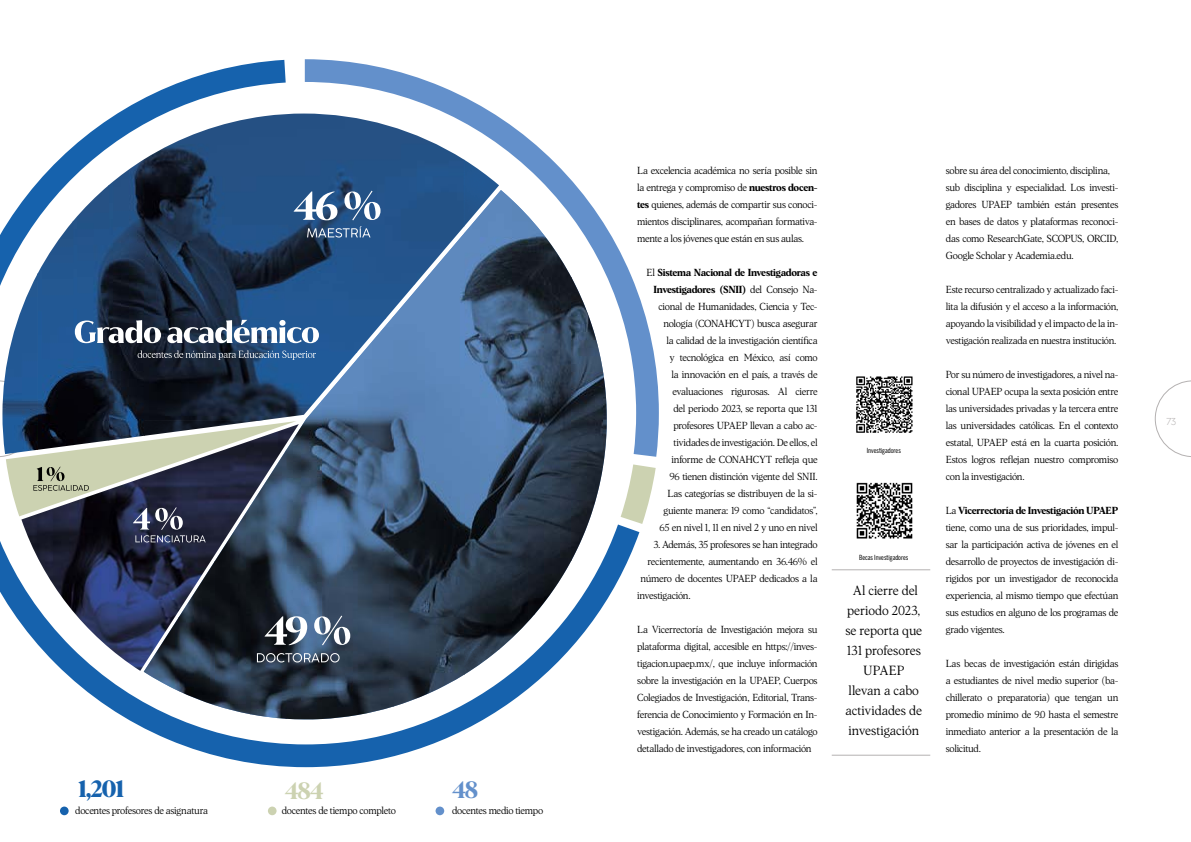
<style>
.page{position:relative;width:1191px;height:842px;background:#fff}
.page>*{position:absolute;margin:0;border:0;box-sizing:border-box;transform-origin:0 0}
.t1{font:700 23.5px "Albra";color:#1662ad}
.t2{font:700 23.5px "Albra";color:#ccd2b1}
.t3{font:700 23.5px "Albra";color:#6390cb}
.t4{font:300 13px/20px "Albra Text";letter-spacing:-.01em;color:#000;text-align:center}
.t5{font:300 10px/17px "Albra Text";letter-spacing:-.03em;color:#000;text-align:justify}
.t6{font:10px/17px "Albra Text Semi";letter-spacing:-.03em;color:#000;text-align:right}
.t7{font:10px "Coco Sharp";color:#b4b1b1}
.t8{font:extra-condensed 7px "Benton Sans";color:#000}
.s1{font-family:"Albra Text Semi";font-weight:400}
.s2{font-family:"Albra Text";font-weight:300}
</style>
<div class="page">
<svg style="left:1155px;top:381px;width:36px;height:76px"></svg>
<svg style="left:0;top:60px;width:405px;height:707px"></svg>
<svg style="left:642px;top:466px;width:13px;height:58px"></svg>
<svg style="left:305px;top:59px;width:354px;height:398px"></svg>
<svg style="left:144px;top:190px;width:498px;height:563px"></svg>
<img style="left:465px;top:233px;width:85px;height:381px">
<img style="left:429px;top:233px;width:36px;height:460px">
<img style="left:393px;top:284px;width:36px;height:423px">
<img style="left:571px;top:529px;width:15px;height:32px">
<img style="left:357px;top:318px;width:36px;height:397px">
<img style="left:322px;top:358px;width:36px;height:361px">
<img style="left:286px;top:421px;width:36px;height:299px">
<img style="left:250px;top:671px;width:36px;height:48px">
<img style="left:214px;top:671px;width:37px;height:43px">
<img style="left:179px;top:671px;width:36px;height:34px">
<img style="left:144px;top:671px;width:35px;height:20px">
<img style="left:464px;top:613px;width:71px;height:36px">
<img style="left:464px;top:648px;width:36px;height:27px">
<img style="left:144px;top:114px;width:320px;height:170px">
<img style="left:463px;top:159px;width:36px;height:68px">
<img style="left:108px;top:159px;width:37px;height:222px">
<img style="left:73px;top:185px;width:36px;height:196px">
<img style="left:37px;top:221px;width:36px;height:160px">
<img style="left:2px;top:273px;width:36px;height:108px">
<img style="left:144px;top:284px;width:271px;height:34px">
<img style="left:144px;top:318px;width:242px;height:34px">
<img style="left:144px;top:352px;width:213px;height:69px">
<img style="left:21px;top:424px;width:278px;height:247px">
<svg style="left:257px;top:653px;width:82px;height:9px"></svg>
<svg style="left:307px;top:226px;width:63px;height:12px"></svg>
<svg style="left:265px;top:616px;width:85px;height:29px"></svg>
<svg style="left:294px;top:191px;width:86px;height:29px"></svg>
<svg style="left:0;top:381px;width:296px;height:161px;background:#535c66"></svg>
<svg style="left:75px;top:320px;width:244px;height:23px"></svg>
<svg style="left:138px;top:350px;width:178px;height:10px;background:#425771"></svg>
<div style="left:60px;top:806px;width:9px;height:9px;background:#1662ad;border-radius:50%"></div>
<div style="left:268px;top:806px;width:8px;height:9px;background:#ccd2b1;border-radius:50%"></div>
<div style="left:435px;top:806px;width:9px;height:9px;background:#6390cb;border-radius:50%"></div>
<hr style="left:831px;top:755px;width:99px;height:1px;background:#b4b1b1">
<hr style="left:831px;top:569px;width:99px;height:1px;background:#b4b1b1">
<img style="left:856px;top:376px;width:57px;height:57px">
<img style="left:856px;top:482px;width:57px;height:57px">
<h1 class="t1" style="left:78px;top:772px;width:48px">1,201</h1>
<h1 class="t2" style="left:284px;top:774px;width:41px">484</h1>
<h1 class="t3" style="left:452px;top:772px;width:28px">48</h1>
<p class="t5" style="left:75px;top:802px;width:134px">docentes profesores de asignatura</p>
<p class="t5" style="left:282px;top:802px;width:116px">docentes de tiempo completo</p>
<p class="t5" style="left:452px;top:802px;width:93px">docentes medio tiempo</p>
<p class="t5" style="left:637px;top:161px;width:182px">La excelencia académica no sería posible sin la entrega y compromiso de <span class="s1">nuestros docen&shy;tes</span> quienes, además de compartir sus conoci&shy;mientos disciplinares, acompañan formativa&shy;mente a los jóvenes que están en sus aulas.</p>
<p class="t6" style="left:646px;top:263px;width:173px"><span class="s2">El</span> Sistema Nacional de Investigadoras e<br>Investigadores (SNII) <span class="s2">del Consejo Na-</span></p>
<p class="t5" style="left:658px;top:297px;width:161px;text-align:right">cional de Humanidades, Ciencia y Tec&shy;nología (CONAHCYT) busca asegurar la calidad de la investigación científica<br>y tecnológica en México, así como<br>la innovación en el país, a través de evaluaciones rigurosas. Al cierre del periodo 2023, se reporta que 131 profesores UPAEP llevan a cabo ac&shy;tividades de investigación. De ellos, el informe de CONAHCYT refleja que<br>96 tienen distinción vigente del SNII.<br>Las categorías se distribuyen de la si&shy;guiente manera: 19 como “candidatos”, 65 en nivel 1, 11 en nivel 2 y uno en nivel</p>
<p class="t5" style="left:653px;top:535px;width:166px">3. Además, 35 profesores se han integrado</p>
<p class="t5" style="left:647px;top:552px;width:172px">recientemente, aumentando en 36.46% el</p>
<p class="t5" style="left:640px;top:569px;width:179px">número de docentes UPAEP dedicados a la</p>
<p class="t5" style="left:637px;top:586px;width:55px">investigación.</p>
<p class="t5" style="left:637px;top:620px;width:182px">La Vicerrectoría de Investigación mejora su plataforma digital, accesible en https://inves&shy;tigacion.upaep.mx/, que incluye información sobre la investigación en la UPAEP, Cuerpos Colegiados de Investigación, Editorial, Trans&shy;ferencia de Conocimiento y Formación en In&shy;vestigación. Además, se ha creado un catálogo detallado de investigadores, con información</p>
<p class="t8" style="left:866px;top:447px;width:36px">Investigadores</p>
<p class="t8" style="left:859px;top:553px;width:51px">Becas Investigadores</p>
<h2 class="t4" style="left:845px;top:580px;width:78px">Al cierre del periodo 2023, se reporta que<br>131 profesores<br>UPAEP llevan a cabo actividades de investigación</h2>
<p class="t5" style="left:945px;top:162px;width:174px;text-align:left">sobre su área del conocimiento, disciplina, sub disciplina y especialidad. Los investi&shy;gadores UPAEP también están presentes en bases de datos y plataformas reconoci&shy;das como ResearchGate, SCOPUS, ORCID, Google Scholar y Academia.edu.</p>
<p class="t5" style="left:945px;top:281px;width:174px">Este recurso centralizado y actualizado faci&shy;lita la difusión y el acceso a la información, apoyando la visibilidad y el impacto de la in&shy;vestigación realizada en nuestra institución.</p>
<p class="t5" style="left:945px;top:366px;width:174px">Por su número de investigadores, a nivel na&shy;cional UPAEP ocupa la sexta posición entre las universidades privadas y la tercera entre las universidades católicas. En el contexto estatal, UPAEP está en la cuarta posición.<br>Estos logros reflejan nuestro compromiso con la investigación.</p>
<p class="t6" style="left:945px;top:502px;width:174px"><span class="s2">La</span> Vicerrectoría de Investigación UPAEP</p>
<p class="t5" style="left:945px;top:519px;width:174px">tiene, como una de sus prioridades, impul&shy;sar la participación activa de jóvenes en el desarrollo de proyectos de investigación di&shy;rigidos por un investigador de reconocida experiencia, al mismo tiempo que efectúan sus estudios en alguno de los programas de grado vigentes.</p>
<p class="t5" style="left:945px;top:655px;width:174px">Las becas de investigación están dirigidas a estudiantes de nivel medio superior (ba&shy;chillerato o preparatoria) que tengan un promedio mínimo de 9.0 hasta el semestre inmediato anterior a la presentación de la solicitud.</p>
<p class="t7" style="left:1166px;top:416px;width:11px">73</p>
</div>
